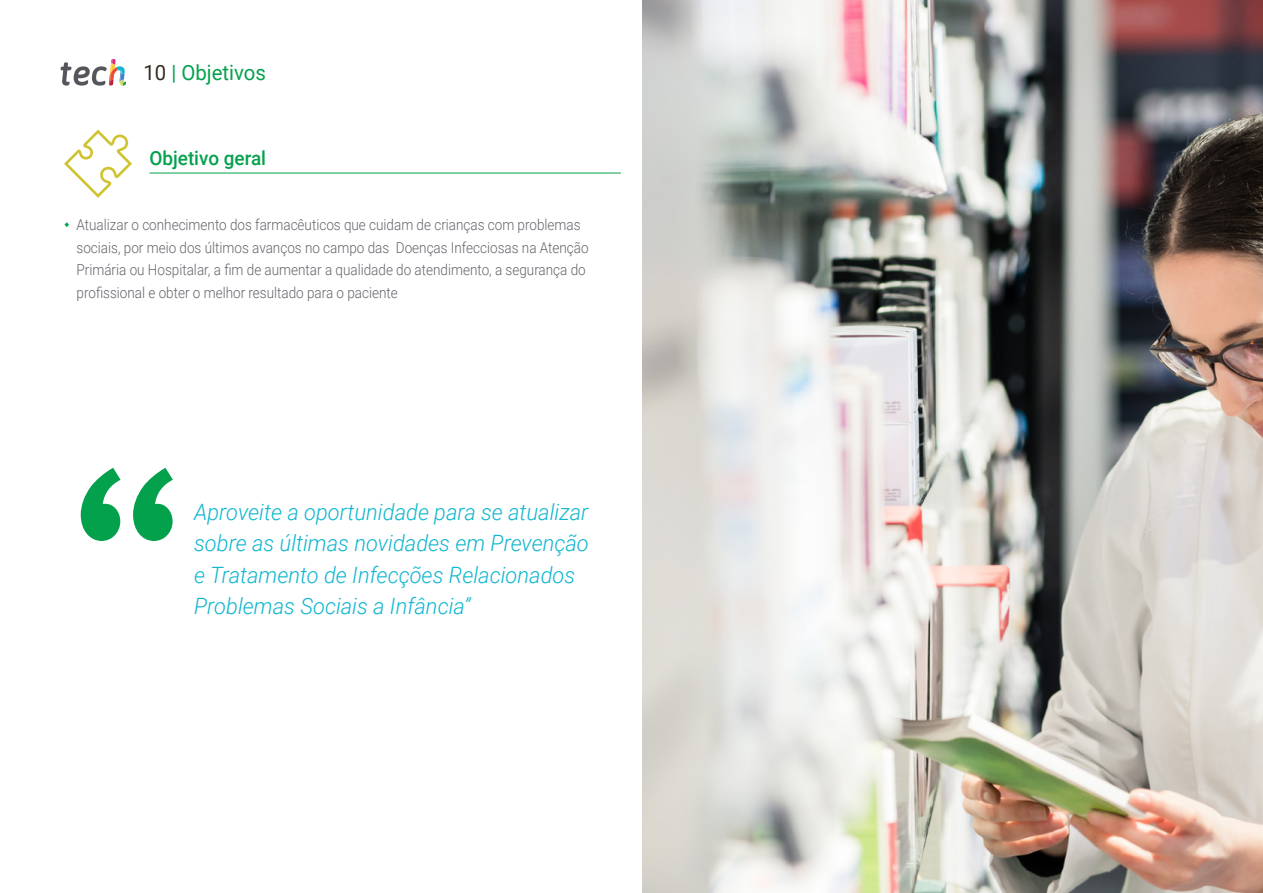
<style>
.page{position:relative;width:1263px;height:893px;background:#fff}
.page>*{position:absolute;margin:0;border:0;box-sizing:border-box;transform-origin:0 0}
.t1{font:italic 300 22.5px/31.5px "Roboto";color:#0fb6cf}
.t2{font:21px "Roboto";color:#04a14d}
.t3{font:500 19.5px "Roboto";color:#04a14d}
.t4{font:300 15px/22.5px "Roboto";color:#61646a;scale:.9 1}
.s1{color:#312e20}
</style>
<div class="page">
<img style="left:642px;top:0;width:621px;height:893px">
<svg style="left:61px;top:59px;width:65px;height:27px"></svg>
<hr style="left:149px;top:173px;width:472px;height:1px;background:#04a14d">
<svg style="left:64px;top:130px;width:68px;height:68px"></svg>
<svg style="left:81px;top:468px;width:92px;height:73px"></svg>
<h2 class="t2" style="left:144px;top:57px;width:124px"><span class="s1">10</span> | Objetivos</h2>
<h3 class="t3" style="left:149px;top:144px;width:118px">Objetivo geral</h3>
<p class="t4" style="left:77px;top:213px;width:571px">Atualizar o conhecimento dos farmacêuticos que cuidam de crianças com problemas sociais, por meio dos últimos avanços no campo das Doenças Infecciosas na Atenção Primária ou Hospitalar, a fim de aumentar a qualidade do atendimento, a segurança do profissional e obter o melhor resultado para o paciente</p>
<h1 class="t1" style="left:194px;top:495px;width:396px">Aproveite a oportunidade para se atualizar sobre as últimas novidades em Prevenção e Tratamento de Infecções Relacionados Problemas Sociais a Infância”</h1>
</div>
